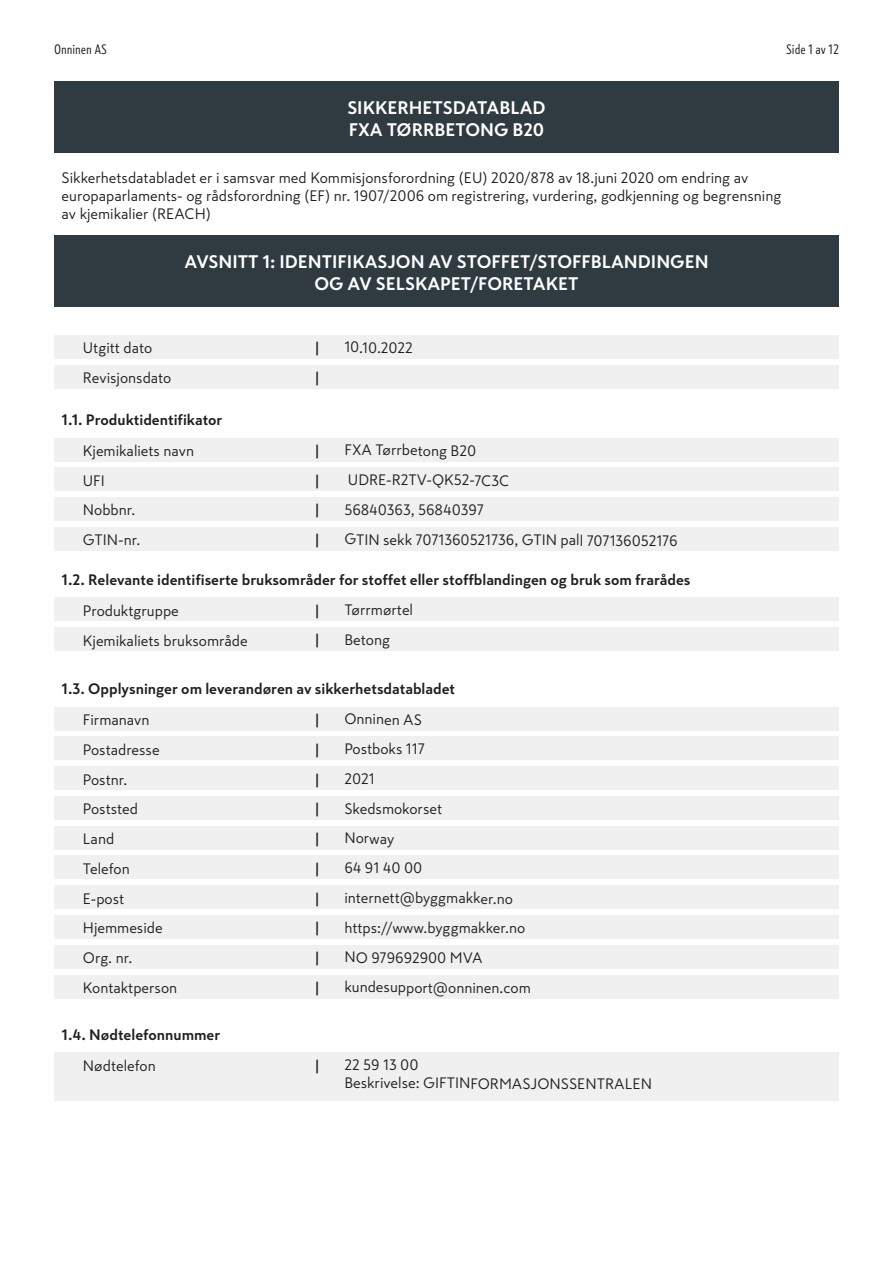
<style>
.page{position:relative;width:893px;height:1263px;background:#fff}
.page>*{position:absolute;margin:0;border:0;box-sizing:border-box;transform-origin:0 0}
.t1{font:700 18px/21.6px "Skatta Sans";color:#fff}
.t2{font:15px/18px "Skatta Sans";color:#231f20}
.t3{font:700 15px/29.7px "Skatta Sans";color:#231f20}
.t4{font:13.5px "Skatta Sans Condensed";color:#231f20}
</style>
<div class="page">
<div style="left:54px;top:335px;width:785px;height:24px;background:#f0f0f0"></div>
<div style="left:54px;top:437px;width:785px;height:24px;background:#f0f0f0"></div>
<div style="left:54px;top:467px;width:785px;height:24px;background:#f0f0f0"></div>
<div style="left:54px;top:597px;width:785px;height:24px;background:#f0f0f0"></div>
<div style="left:54px;top:707px;width:785px;height:24px;background:#f0f0f0"></div>
<div style="left:54px;top:1052px;width:785px;height:49px;background:#f0f0f0"></div>
<div style="left:54px;top:826px;width:785px;height:24px;background:#f0f0f0"></div>
<div style="left:54px;top:766px;width:785px;height:24px;background:#f0f0f0"></div>
<div style="left:54px;top:885px;width:785px;height:24px;background:#f0f0f0"></div>
<div style="left:54px;top:945px;width:785px;height:24px;background:#f0f0f0"></div>
<div style="left:54px;top:365px;width:785px;height:23px;background:#f0f0f0"></div>
<div style="left:54px;top:497px;width:785px;height:24px;background:#f0f0f0"></div>
<div style="left:54px;top:627px;width:785px;height:24px;background:#f0f0f0"></div>
<div style="left:54px;top:527px;width:785px;height:24px;background:#f0f0f0"></div>
<div style="left:54px;top:736px;width:785px;height:24px;background:#f0f0f0"></div>
<div style="left:54px;top:855px;width:785px;height:24px;background:#f0f0f0"></div>
<div style="left:54px;top:796px;width:785px;height:24px;background:#f0f0f0"></div>
<div style="left:54px;top:915px;width:785px;height:24px;background:#f0f0f0"></div>
<div style="left:54px;top:974px;width:785px;height:24px;background:#f0f0f0"></div>
<div style="left:54px;top:82px;width:785px;height:71px;background:#2f3b41"></div>
<div style="left:54px;top:236px;width:785px;height:71px;background:#2f3b41"></div>
<p class="t4" style="left:54px;top:40px;width:55px">Onninen AS</p>
<p class="t1" style="left:347px;top:97px;width:200px">SIKKERHETSDATABLAD<br>FXA TØRRBETONG B20</p>
<p class="t4" style="left:786px;top:40px;width:54px">Side 1 av 12</p>
<p class="t2" style="left:62px;top:168px;width:721px">Sikkerhetsdatabladet er i samsvar med Kommisjonsforordning (EU) 2020/878 av 18.juni 2020 om endring av europaparlaments- og rådsforordning (EF) nr. 1907/2006 om registrering, vurdering, godkjenning og begrensning av kjemikalier (REACH)</p>
<p class="t1" style="left:184px;top:251px;width:526px;text-align:center">AVSNITT 1: IDENTIFIKASJON AV STOFFET/STOFFBLANDINGEN<br>OG AV SELSKAPET/FORETAKET</p>
<p class="t2" style="left:83px;top:339px;width:71px">Utgitt dato</p>
<p class="t2" style="left:83px;top:368px;width:90px">Revisjonsdato</p>
<p class="t3" style="left:315px;top:333px;width:6px">|</p>
<p class="t3" style="left:315px;top:362px;width:6px">|</p>
<p class="t2" style="left:344px;top:338px;width:70px">10.10.2022</p>
<p class="t3" style="left:62px;top:404px;width:162px">1.1. Produktidentifikator</p>
<p class="t2" style="left:83px;top:435px;width:113px;line-height:29.7px">Kjemikaliets navn<br>UFI</p>
<p class="t3" style="left:315px;top:435px;width:6px">| |</p>
<p class="t2" style="left:344px;top:435px;width:166px;line-height:29.8px">FXA Tørrbetong B20<br>UDRE-R2TV-QK52-7C3C</p>
<p class="t2" style="left:83px;top:501px;width:54px">Nobbnr.</p>
<p class="t3" style="left:315px;top:495px;width:6px">|</p>
<p class="t2" style="left:344px;top:500px;width:141px">56840363, 56840397</p>
<p class="t2" style="left:83px;top:531px;width:59px">GTIN-nr.</p>
<p class="t3" style="left:315px;top:525px;width:6px">|</p>
<p class="t2" style="left:344px;top:531px;width:335px">GTIN sekk 7071360521736, GTIN pall 707136052176</p>
<p class="t3" style="left:62px;top:564px;width:630px">1.2. Relevante identifiserte bruksområder for stoffet eller stoffblandingen og bruk som frarådes</p>
<p class="t2" style="left:83px;top:601px;width:97px">Produktgruppe</p>
<p class="t2" style="left:83px;top:631px;width:166px">Kjemikaliets bruksområde</p>
<p class="t3" style="left:315px;top:595px;width:6px">|</p>
<p class="t3" style="left:315px;top:625px;width:6px">|</p>
<p class="t2" style="left:344px;top:601px;width:70px">Tørrmørtel</p>
<p class="t2" style="left:344px;top:630px;width:47px">Betong</p>
<p class="t3" style="left:62px;top:673px;width:395px">1.3. Opplysninger om leverandøren av sikkerhetsdatabladet</p>
<p class="t2" style="left:83px;top:710px;width:68px">Firmanavn</p>
<p class="t3" style="left:315px;top:704px;width:6px">|</p>
<p class="t2" style="left:344px;top:710px;width:79px">Onninen AS</p>
<p class="t2" style="left:83px;top:740px;width:78px">Postadresse</p>
<p class="t3" style="left:315px;top:734px;width:6px">|</p>
<p class="t2" style="left:344px;top:740px;width:82px">Postboks 117</p>
<p class="t2" style="left:83px;top:770px;width:46px">Postnr.</p>
<p class="t3" style="left:315px;top:764px;width:6px">|</p>
<p class="t2" style="left:344px;top:769px;width:32px">2021</p>
<p class="t2" style="left:83px;top:800px;width:57px">Poststed</p>
<p class="t3" style="left:315px;top:794px;width:6px">|</p>
<p class="t2" style="left:344px;top:799px;width:99px">Skedsmokorset</p>
<p class="t2" style="left:83px;top:829px;width:33px">Land</p>
<p class="t3" style="left:315px;top:823px;width:6px">|</p>
<p class="t2" style="left:344px;top:829px;width:51px">Norway</p>
<p class="t2" style="left:83px;top:859px;width:48px">Telefon</p>
<p class="t3" style="left:315px;top:853px;width:6px">|</p>
<p class="t2" style="left:344px;top:859px;width:79px">64 91 40 00</p>
<p class="t2" style="left:83px;top:889px;width:43px">E-post</p>
<p class="t3" style="left:315px;top:883px;width:6px">|</p>
<p class="t2" style="left:344px;top:889px;width:170px">internett@byggmakker.no</p>
<p class="t2" style="left:83px;top:919px;width:81px">Hjemmeside</p>
<p class="t3" style="left:315px;top:913px;width:6px">|</p>
<p class="t2" style="left:344px;top:918px;width:183px">https://www.byggmakker.no</p>
<p class="t2" style="left:83px;top:949px;width:51px">Org. nr.</p>
<p class="t3" style="left:315px;top:943px;width:6px">|</p>
<p class="t2" style="left:344px;top:948px;width:140px">NO 979692900 MVA</p>
<p class="t2" style="left:83px;top:978px;width:96px">Kontaktperson</p>
<p class="t3" style="left:315px;top:972px;width:6px">|</p>
<p class="t2" style="left:344px;top:978px;width:188px">kundesupport@onninen.com</p>
<p class="t3" style="left:62px;top:1019px;width:160px">1.4. Nødtelefonnummer</p>
<p class="t2" style="left:83px;top:1056px;width:74px">Nødtelefon</p>
<p class="t3" style="left:315px;top:1050px;width:6px">|</p>
<p class="t2" style="left:344px;top:1055px;width:309px;line-height:18.5px">22 59 13 00<br>Beskrivelse: GIFTINFORMASJONSSENTRALEN</p>
</div>
